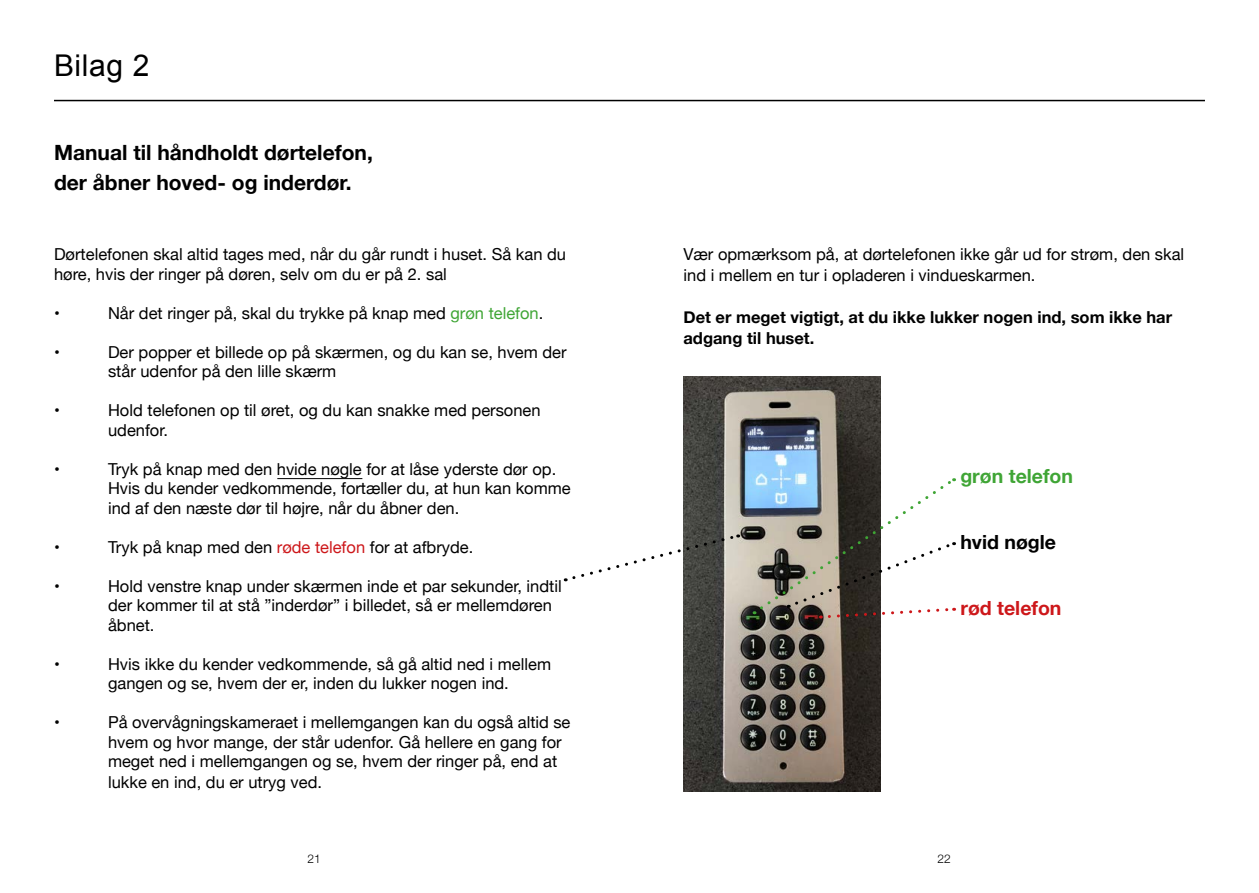
<style>
.page{position:relative;width:1259px;height:893px;background:#fff}
.page>*{position:absolute;margin:0;border:0;box-sizing:border-box;transform-origin:0 0}
.t1{font:30px "Arial";letter-spacing:.02em;color:#000}
.t2{font:700 21px/30px "Helvetica Neue";color:#000}
.t3{font:700 19.5px "Helvetica Neue";color:#3fa535}
.t4{font:700 19.5px "Helvetica Neue";color:#cd171a}
.t5{font:700 19.5px "Helvetica Neue";color:#000}
.t6{font:16.5px/19.5px "Helvetica Neue";color:#000}
.t7{font:700 16.5px/21px "Helvetica Neue";color:#000}
.t8{font:300 12px "Helvetica Neue";color:#000}
.s1{color:#3fa535}
.s2{color:#cd171a}
</style>
<div class="page">
<hr style="left:54px;top:100px;width:1151px;height:1px;background:#000">
<hr style="left:277px;top:478px;width:85px;height:1px;background:#000">
<img style="left:684px;top:377px;width:196px;height:415px">
<svg style="left:754px;top:478px;width:200px;height:142px"></svg>
<svg style="left:565px;top:533px;width:173px;height:48px"></svg>
<h1 class="t1" style="left:54px;top:46px;width:97px">Bilag 2</h1>
<p class="t2" style="left:54px;top:138px;width:320px">Manual til håndholdt dørtelefon, der åbner hoved- og inderdør.</p>
<p class="t6" style="left:54px;top:246px;width:513px">Dørtelefonen skal altid tages med, når du går rundt i huset. Så kan du høre, hvis der ringer på døren, selv om du er på 2. sal</p>
<p class="t6" style="left:54px;top:304px;width:7px">•</p>
<p class="t6" style="left:108px;top:304px;width:437px">Når det ringer på, skal du trykke på knap med <span class="s1">grøn telefon</span>.</p>
<p class="t6" style="left:54px;top:343px;width:7px">•</p>
<p class="t6" style="left:108px;top:343px;width:460px">Der popper et billede op på skærmen, og du kan se, hvem der står udenfor på den lille skærm</p>
<p class="t6" style="left:54px;top:402px;width:7px">•</p>
<p class="t6" style="left:108px;top:402px;width:434px">Hold telefonen op til øret, og du kan snakke med personen udenfor.</p>
<p class="t6" style="left:54px;top:460px;width:7px">•</p>
<p class="t6" style="left:108px;top:460px;width:464px">Tryk på knap med den hvide nøgle for at låse yderste dør op.<br>Hvis du kender vedkommende, fortæller du, at hun kan komme ind af den næste dør til højre, når du åbner den.</p>
<p class="t6" style="left:54px;top:538px;width:7px">•</p>
<p class="t6" style="left:108px;top:538px;width:367px">Tryk på knap med den <span class="s2">røde telefon</span> for at afbryde.</p>
<p class="t6" style="left:54px;top:577px;width:7px">•</p>
<p class="t6" style="left:108px;top:577px;width:455px">Hold venstre knap under skærmen inde et par sekunder, indtil der kommer til at stå ”inderdør” i billedet, så er mellemdøren åbnet.</p>
<p class="t6" style="left:54px;top:655px;width:7px">•</p>
<p class="t6" style="left:108px;top:655px;width:444px">Hvis ikke du kender vedkommende, så gå altid ned i mellem gangen og se, hvem der er, inden du lukker nogen ind.</p>
<p class="t6" style="left:54px;top:714px;width:7px">•</p>
<p class="t6" style="left:108px;top:714px;width:464px">På overvågningskameraet i mellemgangen kan du også altid se hvem og hvor mange, der står udenfor. Gå hellere en gang for meget ned i mellemgangen og se, hvem der ringer på, end at</p>
<p class="t6" style="left:108px;top:774px;width:215px">lukke en ind, du er utryg ved.</p>
<p class="t6" style="left:683px;top:245px;width:502px;line-height:21px">Vær opmærksom på, at dørtelefonen ikke går ud for strøm, den skal ind i mellem en tur i opladeren i vindueskarmen.</p>
<p class="t7" style="left:683px;top:307px;width:490px">Det er meget vigtigt, at du ikke lukker nogen ind, som ikke har adgang til huset.</p>
<p class="t3" style="left:960px;top:461px;width:114px">grøn telefon</p>
<p class="t5" style="left:960px;top:527px;width:97px">hvid nøgle</p>
<p class="t4" style="left:960px;top:593px;width:103px">rød telefon</p>
<p class="t8" style="left:308px;top:849px;width:15px">21</p>
<p class="t8" style="left:937px;top:849px;width:15px">22</p>
</div>
